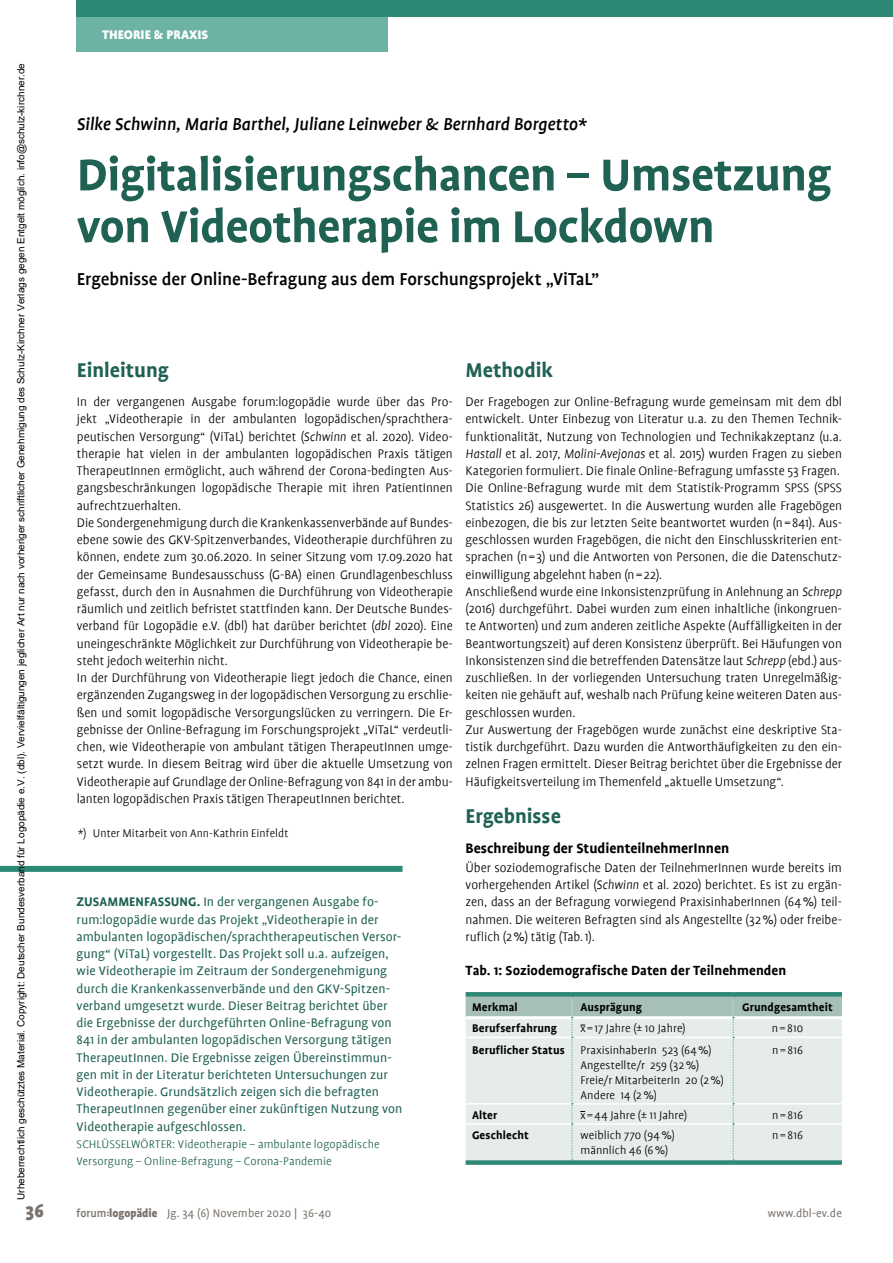
<style>
.page{position:relative;width:893px;height:1263px;background:#fff}
.page>*{position:absolute;margin:0;border:0;box-sizing:border-box;transform-origin:0 0}
.t1{font:700 51px/51.8px "Profile";letter-spacing:-.01em;color:#1f6153}
.t2{font:700 22.5px "Profile";color:#1f6153}
.t3{font:900 21px "Profile";color:#7b736c}
.t4{font:italic 500 19.5px "Profile";letter-spacing:-.005em;color:#000}
.t5{font:500 19.5px "Profile";letter-spacing:-.005em;color:#000}
.t6{font:700 15.6px "Profile";color:#000}
.t7{font:700 15px "Profile";letter-spacing:.005em;color:#000}
.t8{font:300 14.1px/17.2px "Profile";color:#000}
.t9{font:14.1px/17.2px "Profile";letter-spacing:.005em;color:#1f6153}
.t10{font:900 14.1px "Profile";color:#fff}
.t11{font:300 12.6px/15px "Profile";letter-spacing:.01em;color:#000}
.t12{font:300 12.6px/17.2px "Profile";letter-spacing:.005em;color:#1f6153}
.t13{font:700 12.6px "Profile";letter-spacing:.01em;color:#000}
.t14{font:12.6px "Profile";letter-spacing:.01em;color:#7b736c}
.t15{font:9.9px "Arial";color:#000}
.s1{font-style:italic}
.s2{font-weight:700}
.s3{font-weight:500}
.s4{font-weight:900;font-size:9px}
.s5{font-weight:900}
</style>
<div class="page">
<div style="left:77px;top:0;width:311px;height:51px;background:#6db3a5"></div>
<div style="left:77px;top:0;width:816px;height:17px;background:#2d8976"></div>
<div style="left:0;top:866px;width:403px;height:6px;background:#2d8976"></div>
<hr style="left:466px;top:992px;width:106px;height:4px;background:#398f7d">
<hr style="left:572px;top:992px;width:161px;height:4px;background:#338c7a">
<svg style="left:733px;top:992px;width:109px;height:2px"></svg>
<div style="left:466px;top:1160px;width:106px;height:5px;background:#2d8976"></div>
<div style="left:572px;top:1160px;width:161px;height:5px;background:#2d8976"></div>
<div style="left:733px;top:1160px;width:109px;height:5px;background:#2d8976"></div>
<svg style="left:466px;top:994px;width:376px;height:166px;background:#dce5e2"></svg>
<p class="t15" style="left:14px;top:1200px;width:1138px;rotate:-90deg">Urheberrechtlich geschütztes Material. Copyright: Deutscher Bundesverband für Logopädie e.V. (dbl). Vervielfältigungen jeglicher Art nur nach vorheriger schriftlicher Genehmigung des Schulz-Kirchner Verlags gegen Entgelt möglich. info@schulz-kirchner.de</p>
<p class="t10" style="left:102px;top:27px;width:108px">THEORIE &amp; PRAXIS</p>
<h3 class="t4" style="left:77px;top:114px;width:511px">Silke Schwinn, Maria Barthel, Juliane Leinweber &amp; Bernhard Borgetto*</h3>
<h1 class="t1" style="left:77px;top:149px;width:756px">Digitalisierungschancen – Umsetzung von Videotherapie im Lockdown</h1>
<h3 class="t5" style="left:77px;top:269px;width:524px">Ergebnisse der Online-Befragung aus dem Forschungsprojekt „ViTaL”</h3>
<h2 class="t2" style="left:77px;top:357px;width:94px">Einleitung</h2>
<p class="t8" style="left:77px;top:393px;width:377px">In der vergangenen Ausgabe forum:logopädie wurde über das Pro&shy;jekt „Videotherapie in der ambulanten logopädischen/sprachthera&shy;peutischen Versorgung“ (ViTaL) berichtet (<span class="s1">Schwinn</span> et al. 2020). Video&shy;therapie hat vielen in der ambulanten logopädischen Praxis tätigen TherapeutInnen ermöglicht, auch während der Corona-bedingten Aus&shy;gangsbeschränkungen logopädische Therapie mit ihren PatientInnen aufrechtzuerhalten.<br>Die Sondergenehmigung durch die Krankenkassenverbände auf Bundes&shy;ebene sowie des GKV-Spitzenverbandes, Videotherapie durchführen zu können, endete zum 30.06.2020. In seiner Sitzung vom 17.09.2020 hat der Gemeinsame Bundesausschuss (G-BA) einen Grundlagenbeschluss gefasst, durch den in Ausnahmen die Durchführung von Videotherapie räumlich und zeitlich befristet stattfinden kann. Der Deutsche Bundes&shy;verband für Logopädie e.V. (dbl) hat darüber berichtet (<span class="s1">dbl</span> 2020). Eine uneingeschränkte Möglichkeit zur Durchführung von Videotherapie be&shy;steht jedoch weiterhin nicht.<br>In der Durchführung von Videotherapie liegt jedoch die Chance, einen ergänzenden Zugangsweg in der logopädischen Versorgung zu erschlie&shy;ßen und somit logopädische Versorgungslücken zu verringern. Die Er&shy;gebnisse der Online-Befragung im Forschungsprojekt „ViTaL“ verdeutli&shy;chen, wie Videotherapie von ambulant tätigen TherapeutInnen umge&shy;setzt wurde. In diesem Beitrag wird über die aktuelle Umsetzung von Videotherapie auf Grundlage der Online-Befragung von 841 in der ambu&shy;lanten logopädischen Praxis tätigen TherapeutInnen berichtet.</p>
<p class="t11" style="left:78px;top:826px;width:212px">*) Unter Mitarbeit von Ann-Kathrin Einfeldt</p>
<p class="t9" style="left:77px;top:893px;width:327px"><span class="s2">ZUSAMMENFASSUNG.</span> In der vergangenen Ausgabe fo&shy;rum:logopädie wurde das Projekt „Videotherapie in der ambulanten logopädischen/sprachtherapeutischen Versor&shy;gung“ (ViTaL) vorgestellt. Das Projekt soll u.a. aufzeigen, wie Videotherapie im Zeitraum der Sondergenehmigung durch die Krankenkassenverbände und den GKV-Spitzen&shy;verband umgesetzt wurde. Dieser Beitrag berichtet über die Ergebnisse der durchgeführten Online-Befragung von 841 in der ambulanten logopädischen Versorgung tätigen TherapeutInnen. Die Ergebnisse zeigen Übereinstimmun&shy;gen mit in der Literatur berichteten Untersuchungen zur Videotherapie. Grundsätzlich zeigen sich die befragten TherapeutInnen gegenüber einer zukünftigen Nutzung von Videotherapie aufgeschlossen.</p>
<p class="t12" style="left:77px;top:1135px;width:305px">SCHLÜSSELWÖRTER: Videotherapie – ambulante logopädische<br>Versorgung – Online-Befragung – Corona-Pandemie</p>
<h2 class="t2" style="left:466px;top:357px;width:89px">Methodik</h2>
<p class="t8" style="left:466px;top:393px;width:378px">Der Fragebogen zur Online-Befragung wurde gemeinsam mit dem dbl entwickelt. Unter Einbezug von Literatur u.a. zu den Themen Technik&shy;funktionalität, Nutzung von Technologien und Technikakzeptanz (u.a.<br><span class="s1">Hastall</span> et al. 2017, <span class="s1">Molini-Avejonas</span> et al. 2015) wurden Fragen zu sieben Kategorien formuliert. Die finale Online-Befragung umfasste 53 Fragen.<br>Die Online-Befragung wurde mit dem Statistik-Programm SPSS (SPSS Statistics 26) ausgewertet. In die Auswertung wurden alle Fragebögen einbezogen, die bis zur letzten Seite beantwortet wurden (n= 841). Aus&shy;geschlossen wurden Fragebögen, die nicht den Einschlusskriterien ent&shy;sprachen (n= 3) und die Antworten von Personen, die die Datenschutz&shy;einwilligung abgelehnt haben (n= 22).<br>Anschließend wurde eine Inkonsistenzprüfung in Anlehnung an <span class="s1">Schrepp </span>(2016) durchgeführt. Dabei wurden zum einen inhaltliche (inkongruen&shy;te Antworten) und zum anderen zeitliche Aspekte (Auffälligkeiten in der Beantwortungszeit) auf deren Konsistenz überprüft. Bei Häufungen von Inkonsistenzen sind die betreffenden Datensätze laut <span class="s1">Schrepp</span> (ebd.) aus&shy;zuschließen. In der vorliegenden Untersuchung traten Unregelmäßig&shy;keiten nie gehäuft auf, weshalb nach Prüfung keine weiteren Daten aus&shy;geschlossen wurden.<br>Zur Auswertung der Fragebögen wurde zunächst eine deskriptive Sta&shy;tistik durchgeführt. Dazu wurden die Antworthäufigkeiten zu den ein&shy;zelnen Fragen ermittelt. Dieser Beitrag berichtet über die Ergebnisse der Häufigkeitsverteilung im Themenfeld „aktuelle Umsetzung“.</p>
<h2 class="t2" style="left:466px;top:803px;width:97px">Ergebnisse</h2>
<p class="t6" style="left:466px;top:840px;width:265px">Beschreibung der StudienteilnehmerInnen</p>
<p class="t8" style="left:466px;top:859px;width:378px;text-align:justify">Über soziodemografische Daten der TeilnehmerInnen wurde bereits im vorhergehenden Artikel (<span class="s1">Schwinn</span> et al. 2020) berichtet. Es ist zu ergän&shy;zen, dass an der Befragung vorwiegend PraxisinhaberInnen (64%) teil&shy;nahmen. Die weiteren Befragten sind als Angestellte (32%) oder freibe&shy;ruflich (2%) tätig (Tab.1).</p>
<p class="t7" style="left:466px;top:963px;width:322px">Tab. 1: Soziodemografische Daten der Teilnehmenden</p>
<p class="t13" style="left:472px;top:1000px;width:47px">Merkmal</p>
<p class="t13" style="left:580px;top:1000px;width:63px">Ausprägung</p>
<p class="t13" style="left:742px;top:1000px;width:92px">Grundgesamtheit</p>
<p class="t13" style="left:472px;top:1021px;width:87px">Berufserfahrung</p>
<p class="t11" style="left:580px;top:1021px;width:107px">x = 17 Jahre (± 10 Jahre)</p>
<p class="t11" style="left:772px;top:1021px;width:33px">n=810</p>
<p class="t11" style="left:580px;top:1042px;width:145px;text-indent:-108px"><span class="s2">Beruflicher Status</span> PraxisinhaberIn 523 (64%)<br>Angestellte/r 259 (32%)<br>Freie/r MitarbeiterIn 20 (2%)<br>Andere 14 (2%)</p>
<p class="t11" style="left:772px;top:1042px;width:32px">n=816</p>
<p class="t13" style="left:472px;top:1108px;width:27px">Alter</p>
<p class="t11" style="left:580px;top:1108px;width:108px">x =44 Jahre (± 11 Jahre)</p>
<p class="t11" style="left:772px;top:1108px;width:32px">n=816</p>
<p class="t13" style="left:472px;top:1128px;width:58px">Geschlecht</p>
<p class="t11" style="left:580px;top:1128px;width:96px">weiblich 770 (94%) männlich 46 (6%)</p>
<p class="t11" style="left:772px;top:1128px;width:32px">n=816</p>
<h3 class="t3" style="left:26px;top:1199px;width:20px">36</h3>
<p class="t14" style="left:77px;top:1206px;width:256px"><span class="s3">forum</span><span class="s4">:</span><span class="s5">logopädie</span> Jg. 34 (6) November 2020 | 36-40</p>
<p class="t14" style="left:768px;top:1206px;width:76px">www.dbl-ev.de</p>
</div>
